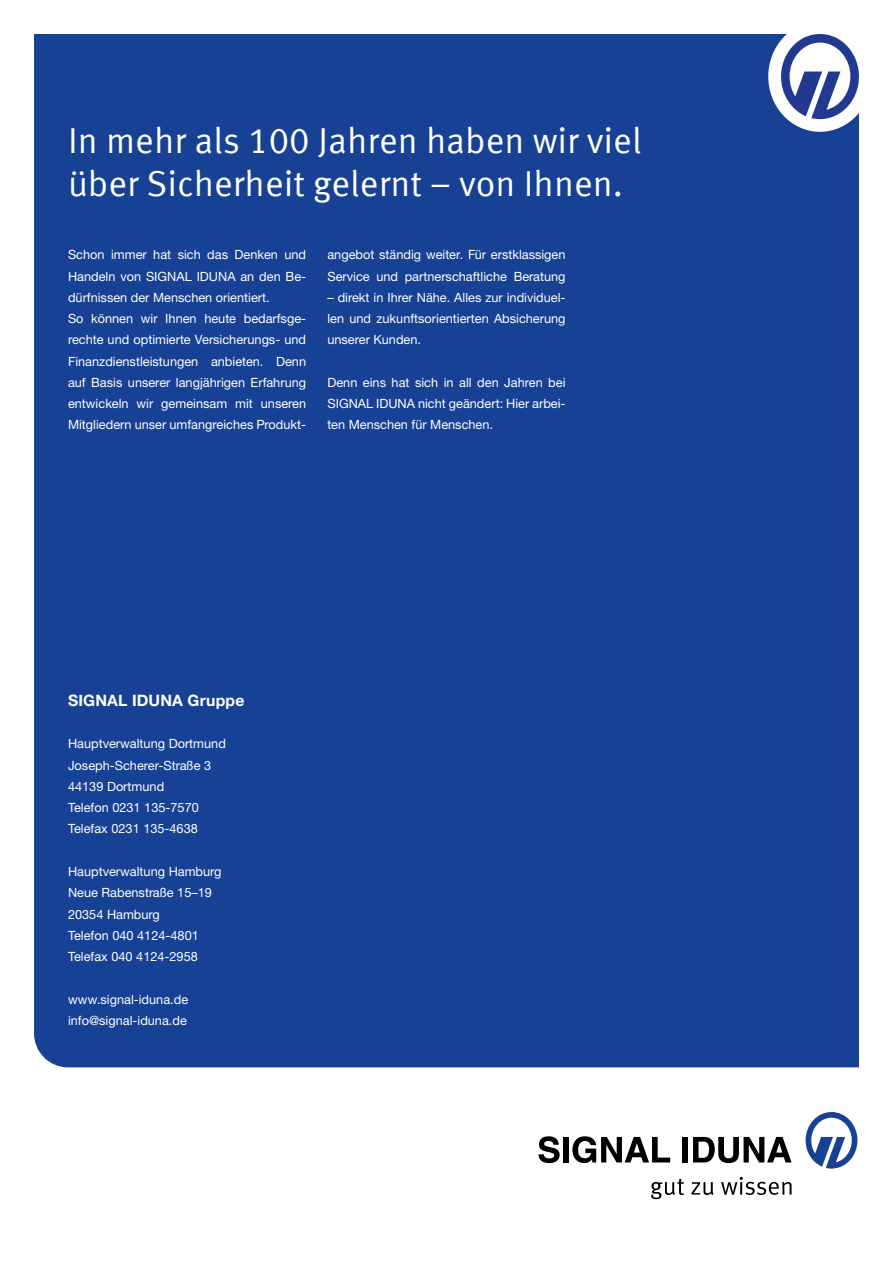
<style>
.page{position:relative;width:893px;height:1263px;background:#fff}
.page>*{position:absolute;margin:0;border:0;box-sizing:border-box;transform-origin:0 0}
.t1{font:36px/42.5px "Meta Offc Pro Norm";color:#fff}
.t2{font:700 15.75px "Helvetica Neue LTW1 G";letter-spacing:.015em;color:#fff}
.t3{font:12.75px/21.3px "Helvetica Neue LTW1 G";color:#fff}
</style>
<div class="page">
<div style="left:34px;top:34px;width:825px;height:1033px;background:#164194"></div>
<svg style="left:539px;top:1136px;width:21px;height:27px"></svg>
<div style="left:563px;top:1137px;width:6px;height:25px;background:#000"></div>
<svg style="left:572px;top:1136px;width:98px;height:27px"></svg>
<div style="left:682px;top:1137px;width:6px;height:25px;background:#000"></div>
<svg style="left:693px;top:1137px;width:98px;height:26px"></svg>
<svg style="left:651px;top:1179px;width:33px;height:20px"></svg>
<svg style="left:691px;top:1182px;width:23px;height:13px"></svg>
<svg style="left:721px;top:1177px;width:70px;height:18px"></svg>
<svg style="left:806px;top:1112px;width:51px;height:56px"></svg>
<div style="left:768px;top:21px;width:104px;height:111px;background:#fff;border-radius:50%"></div>
<svg style="left:781px;top:34px;width:78px;height:85px"></svg>
<div style="left:850px;top:0;width:43px;height:43px;background:#fff"></div>
<h1 class="t1" style="left:68px;top:117px;width:575px">In mehr als 100 Jahren haben wir viel über Sicherheit gelernt – von Ihnen.</h1>
<p class="t3" style="left:68px;top:244px;width:240px">Schon immer hat sich das Denken und Handeln von SIGNAL IDUNA an den Be&shy;dürfnissen der Menschen orientiert.<br>So können wir Ihnen heute bedarfsge&shy;rechte und optimierte Versicherungs- und Finanzdienstleistungen anbieten. Denn auf Basis unserer langjährigen Erfahrung entwickeln wir gemeinsam mit unseren Mitgliedern unser umfangreiches Produkt-</p>
<p class="t3" style="left:327px;top:244px;width:240px">angebot ständig weiter. Für erstklassigen<br>Service und partnerschaftliche Beratung</p>
<p class="t3" style="left:327px;top:287px;width:240px;text-align:justify">– direkt in Ihrer Nähe. Alles zur individuel&shy;len und zukunftsorientierten Absicherung unserer Kunden.</p>
<p class="t3" style="left:327px;top:372px;width:240px;text-align:justify">Denn eins hat sich in all den Jahren bei SIGNAL IDUNA nicht geändert: Hier arbei&shy;ten Menschen für Menschen.</p>
<p class="t2" style="left:68px;top:691px;width:178px">SIGNAL IDUNA Gruppe</p>
<p class="t3" style="left:68px;top:733px;width:159px">Hauptverwaltung Dortmund<br>Joseph-Scherer-Straße 3<br>44139 Dortmund<br>Telefon 0231 135-7570<br>Telefax 0231 135-4638</p>
<p class="t3" style="left:68px;top:861px;width:155px">Hauptverwaltung Hamburg<br>Neue Rabenstraße 15–19<br>20354 Hamburg<br>Telefon 040 4124-4801<br>Telefax 040 4124-2958</p>
<p class="t3" style="left:68px;top:988px;width:122px">www.signal-iduna.de info@signal-iduna.de</p>
</div>
